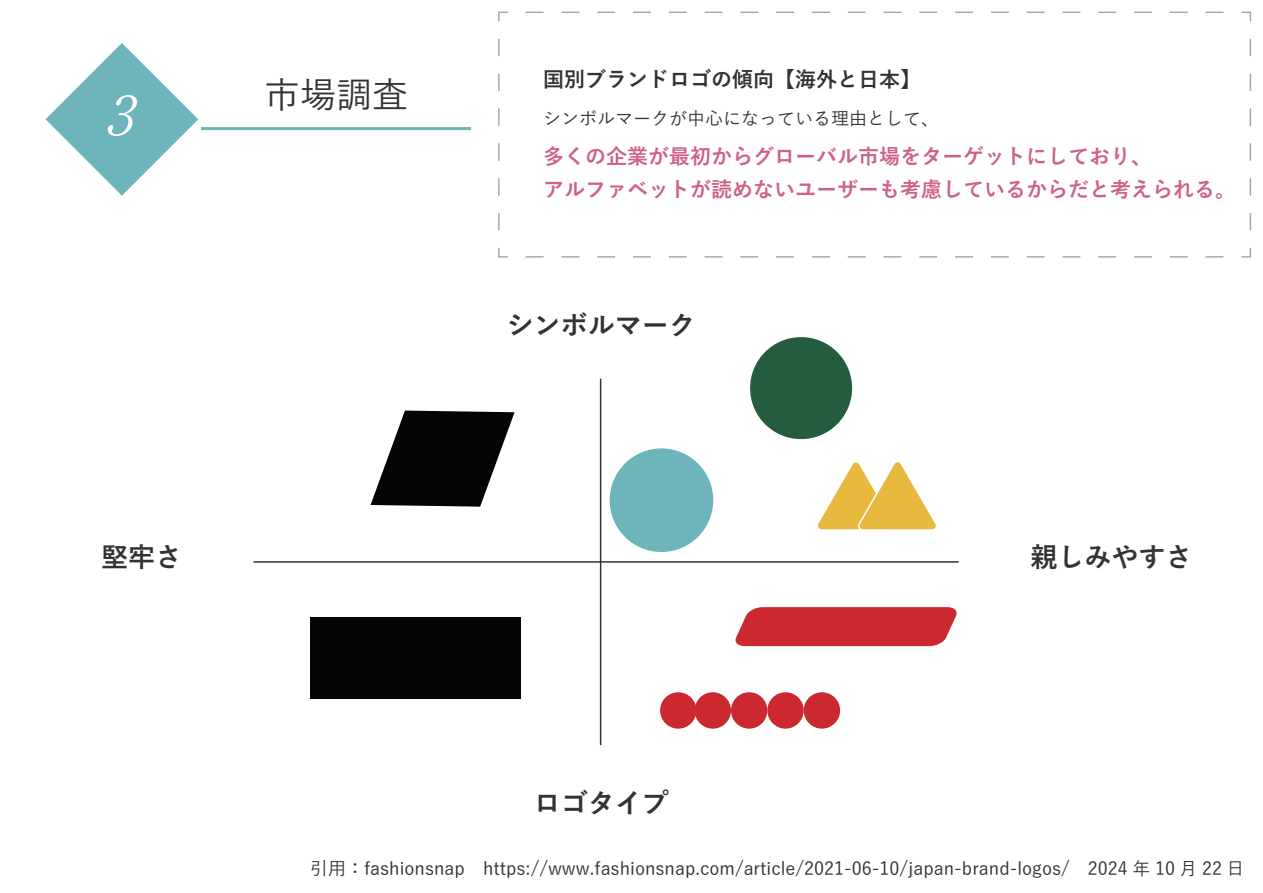
<style>
.page{position:relative;width:1263px;height:893px;background:#fff}
.page>*{position:absolute;margin:0;border:0;box-sizing:border-box;transform-origin:0 0}
.t1{font:italic 300 53.7px "Ryumin Pr 6 N";color:#fff}
.t2{font:500 36px "Yu Gothic";color:#333334}
.t3{font:700 27px "Yu Gothic";color:#333334}
.t4{font:700 21px/33px "Yu Gothic";color:#ce608a}
.t5{font:700 21px "Yu Gothic";color:#333334}
.t6{font:500 18px "Yu Gothic";color:#333334}
</style>
<div class="page">
<svg style="left:818px;top:462px;width:118px;height:68px"></svg>
<svg style="left:370px;top:411px;width:144px;height:96px"></svg>
<div style="left:750px;top:337px;width:102px;height:102px;background:#245d3d;border-radius:51px"></div>
<div style="left:660px;top:692px;width:36px;height:37px;background:#cb2830;border-radius:18px"></div>
<div style="left:695px;top:692px;width:36px;height:37px;background:#cb2830;border-radius:18px"></div>
<div style="left:731px;top:692px;width:36px;height:37px;background:#cb2830;border-radius:18px"></div>
<div style="left:767px;top:692px;width:37px;height:37px;background:#cb2830;border-radius:18px"></div>
<div style="left:804px;top:692px;width:36px;height:37px;background:#cb2830;border-radius:18px"></div>
<div style="left:310px;top:618px;width:210px;height:81px;background:#060304"></div>
<svg style="left:735px;top:607px;width:222px;height:39px;background:#ce363e"></svg>
<hr style="left:254px;top:561px;width:705px;height:2px;background:#333334">
<hr style="left:600px;top:379px;width:1px;height:366px;background:#333334">
<svg style="left:1241px;top:247px;width:11px;height:11px"></svg>
<svg style="left:525px;top:256px;width:698px;height:2px"></svg>
<svg style="left:498px;top:247px;width:10px;height:11px"></svg>
<svg style="left:498px;top:38px;width:2px;height:192px"></svg>
<svg style="left:498px;top:11px;width:10px;height:11px"></svg>
<svg style="left:526px;top:12px;width:698px;height:1px"></svg>
<svg style="left:1241px;top:11px;width:11px;height:11px"></svg>
<svg style="left:1250px;top:39px;width:1px;height:192px"></svg>
<svg style="left:46px;top:43px;width:152px;height:153px"></svg>
<hr style="left:201px;top:127px;width:270px;height:3px;background:#6db4bb">
<div style="left:610px;top:448px;width:103px;height:104px;background:#6db4bb;border-radius:50%"></div>
<h1 class="t1" style="left:104px;top:73px;width:49px">3</h1>
<h2 class="t2" style="left:264px;top:62px;width:145px">市場調査</h2>
<p class="t5" style="left:543px;top:68px;width:379px">国別ブランドロゴの傾向【海外と日本】</p>
<p class="t6" style="left:543px;top:102px;width:397px">シンボルマークが中心になっている理由として、</p>
<p class="t4" style="left:543px;top:140px;width:694px">多くの企業が最初からグローバル市場をターゲットにしており、<br>アルファベットが読めないユーザーも考慮しているからだと考えられる。</p>
<h3 class="t3" style="left:507px;top:310px;width:190px">シンボルマーク</h3>
<h3 class="t3" style="left:101px;top:542px;width:82px">堅牢さ</h3>
<h3 class="t3" style="left:1030px;top:542px;width:163px">親しみやすさ</h3>
<h3 class="t3" style="left:534px;top:788px;width:136px">ロゴタイプ</h3>
<p class="t6" style="left:310px;top:852px;width:936px">引用：fashionsnap　https://www.fashionsnap.com/article/2021-06-10/japan-brand-logos/　2024 年 10 月 22 日</p>
</div>
